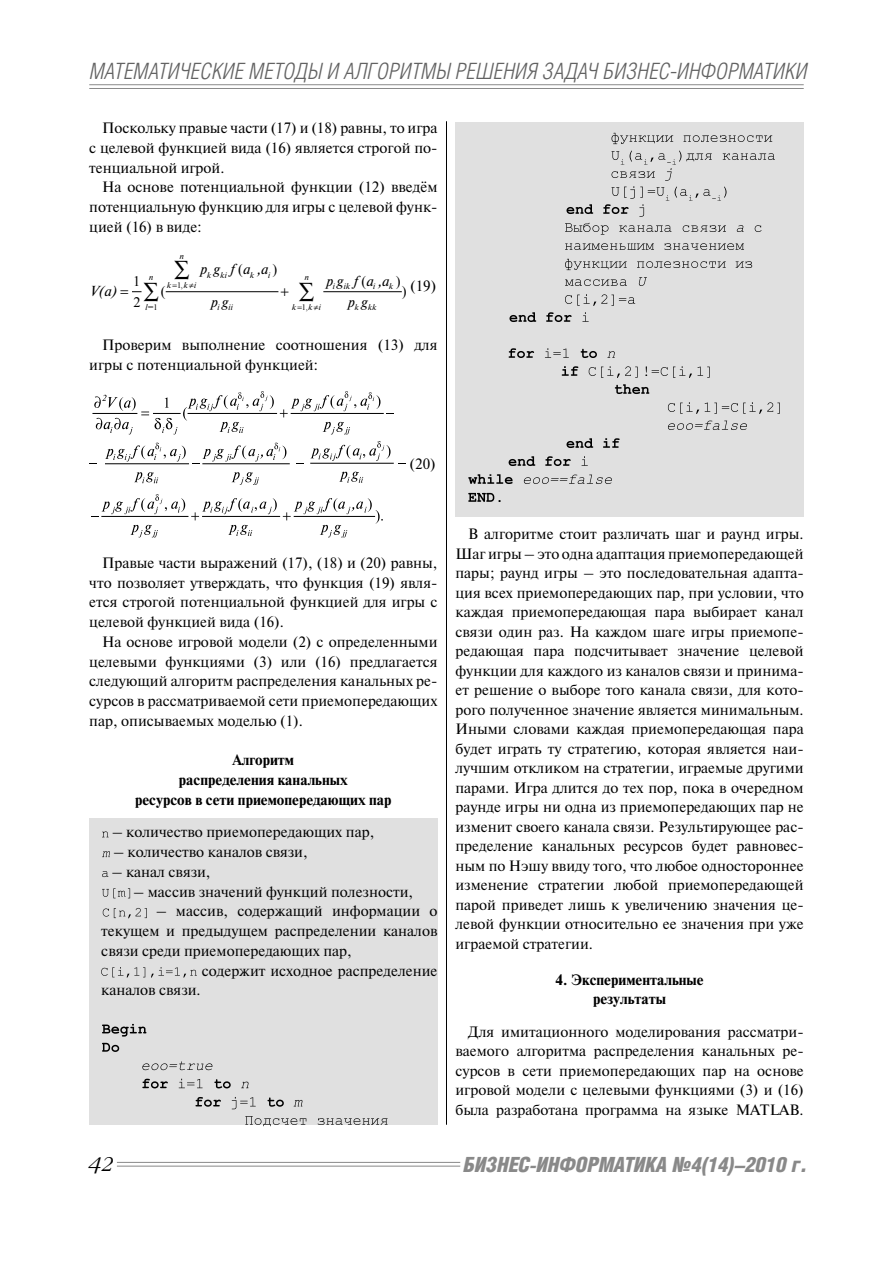
<style>
.page{position:relative;width:893px;height:1263px;background:#fff}
.page>*{position:absolute;margin:0;border:0;box-sizing:border-box;transform-origin:0 0}
.t1{font:italic 300 22.5px "Helios Cond";letter-spacing:.01em;color:#626262}
.t2{font:italic 900 21px "Helios Cond";letter-spacing:-.01em;color:#898989}
.t3{font:italic 300 19.5px "Garamond C";color:#000}
.t4{font:15px/19.5px "Newton C";color:#000;text-align:justify}
.t5{font:700 15px/19.8px "Newton C";color:#000;text-align:center}
.t6{font:italic 14.4px "Newton C";color:#000}
.t7{font:14.4px "Times New Roman";color:#000}
.t8{font:italic 8.4px "Newton C";letter-spacing:-.005em;color:#000}
.t9{font:8.4px "Times New Roman";color:#000}
.s1{font-family:"Times New Roman";font-style:normal}
.s2{font-family:"Newton C";font-style:italic}
</style>
<div class="page">
<hr style="left:89px;top:84px;width:715px;height:1px;background:#898989">
<hr style="left:89px;top:88px;width:715px;height:1px;background:#898989">
<hr style="left:117px;top:1162px;width:343px;height:1px;background:#898989">
<hr style="left:117px;top:1166px;width:343px;height:1px;background:#898989">
<hr style="left:446px;top:121px;width:1px;height:1004px;background:#000">
<div style="left:455px;top:123px;width:349px;height:394px;background:#e0e0e0"></div>
<div style="left:89px;top:818px;width:348px;height:307px;background:#e0e0e0"></div>
<hr style="left:166px;top:291px;width:112px;height:1px;background:#000">
<hr style="left:324px;top:291px;width:77px;height:1px;background:#000">
<hr style="left:93px;top:413px;width:44px;height:1px;background:#000">
<hr style="left:188px;top:413px;width:89px;height:1px;background:#000">
<hr style="left:291px;top:413px;width:92px;height:1px;background:#000">
<hr style="left:105px;top:463px;width:84px;height:1px;background:#000">
<hr style="left:203px;top:463px;width:86px;height:1px;background:#000">
<hr style="left:311px;top:463px;width:82px;height:1px;background:#000">
<hr style="left:102px;top:516px;width:86px;height:1px;background:#000">
<hr style="left:203px;top:516px;width:77px;height:1px;background:#000">
<svg style="left:134px;top:472px;width:24px;height:11px"></svg>
<svg style="left:231px;top:472px;width:28px;height:13px"></svg>
<svg style="left:339px;top:472px;width:24px;height:11px"></svg>
<svg style="left:130px;top:525px;width:28px;height:13px"></svg>
<svg style="left:105px;top:443px;width:81px;height:19px"></svg>
<svg style="left:310px;top:441px;width:80px;height:20px"></svg>
<svg style="left:280px;top:391px;width:100px;height:44px"></svg>
<svg style="left:192px;top:443px;width:94px;height:21px"></svg>
<svg style="left:94px;top:391px;width:180px;height:44px"></svg>
<svg style="left:91px;top:494px;width:94px;height:23px"></svg>
<svg style="left:191px;top:498px;width:86px;height:38px"></svg>
<svg style="left:283px;top:498px;width:100px;height:40px"></svg>
<svg style="left:102px;top:831px;width:7px;height:6px"></svg>
<svg style="left:102px;top:851px;width:8px;height:6px"></svg>
<svg style="left:102px;top:871px;width:6px;height:6px"></svg>
<svg style="left:102px;top:888px;width:28px;height:10px"></svg>
<svg style="left:103px;top:908px;width:44px;height:10px"></svg>
<svg style="left:101px;top:967px;width:96px;height:11px"></svg>
<svg style="left:102px;top:1024px;width:44px;height:13px"></svg>
<svg style="left:102px;top:1043px;width:17px;height:9px"></svg>
<svg style="left:142px;top:1061px;width:70px;height:9px"></svg>
<svg style="left:142px;top:1079px;width:106px;height:9px"></svg>
<svg style="left:195px;top:1097px;width:107px;height:12px"></svg>
<svg style="left:245px;top:1116px;width:143px;height:10px"></svg>
<svg style="left:611px;top:133px;width:161px;height:11px"></svg>
<svg style="left:566px;top:151px;width:209px;height:66px"></svg>
<svg style="left:565px;top:223px;width:196px;height:12px"></svg>
<svg style="left:565px;top:243px;width:179px;height:7px"></svg>
<svg style="left:565px;top:259px;width:187px;height:11px"></svg>
<svg style="left:565px;top:277px;width:82px;height:9px"></svg>
<svg style="left:565px;top:294px;width:70px;height:12px"></svg>
<svg style="left:509px;top:312px;width:80px;height:10px"></svg>
<svg style="left:509px;top:348px;width:106px;height:10px"></svg>
<svg style="left:562px;top:366px;width:148px;height:12px"></svg>
<svg style="left:615px;top:384px;width:34px;height:10px"></svg>
<svg style="left:668px;top:402px;width:112px;height:12px"></svg>
<svg style="left:668px;top:421px;width:79px;height:9px"></svg>
<svg style="left:566px;top:438px;width:54px;height:10px"></svg>
<svg style="left:509px;top:456px;width:79px;height:10px"></svg>
<svg style="left:468px;top:474px;width:144px;height:10px"></svg>
<svg style="left:468px;top:493px;width:33px;height:9px"></svg>
<svg style="left:132px;top:291px;width:10px;height:2px"></svg>
<h1 class="t1" style="left:90px;top:63px;width:719px">МАТЕМАТИЧЕСКИЕ МЕТОДЫ И АЛГОРИТМЫ РЕШЕНИЯ ЗАДАЧ БИЗНЕС-ИНФОРМАТИКИ</h1>
<p class="t4" style="left:89px;top:119px;width:350px;text-indent:13px">Поскольку правые части (17) и (18) равны, то игра с целевой функцией вида (16) является строгой по&shy;тенциальной игрой.</p>
<p class="t4" style="left:89px;top:179px;width:350px;text-indent:13px">На основе потенциальной функции (12) введём потенциальную функцию для игры с целевой функ&shy;цией (16) в виде:</p>
<p class="t6" style="left:90px;top:285px;width:28px">V(a)</p>
<p class="t8" style="left:180px;top:253px;width:6px">n</p>
<p class="t6" style="left:200px;top:264px;width:79px">pg f a,a<span class="s1">)</span></p>
<p class="t7" style="left:238px;top:261px;width:6px">(</p>
<p class="t8" style="left:207px;top:272px;width:21px">k ki</p>
<p class="t8" style="left:250px;top:272px;width:6px">k</p>
<p class="t8" style="left:268px;top:272px;width:4px">i</p>
<p class="t6" style="left:326px;top:275px;width:65px">pg f a,a</p>
<p class="t7" style="left:133px;top:273px;width:9px">1</p>
<p class="t7" style="left:362px;top:273px;width:6px">(</p>
<p class="t7" style="left:396px;top:273px;width:6px">)</p>
<p class="t7" style="left:161px;top:283px;width:6px">(</p>
<p class="t7" style="left:402px;top:283px;width:6px">)</p>
<p class="t7" style="left:133px;top:294px;width:9px">2</p>
<p class="t8" style="left:149px;top:274px;width:6px">n</p>
<p class="t8" style="left:304px;top:274px;width:6px">n</p>
<p class="t8" style="left:167px;top:282px;width:6px">k</p>
<p class="t8" style="left:332px;top:283px;width:19px">i ik</p>
<p class="t8" style="left:373px;top:283px;width:4px">i</p>
<p class="t8" style="left:389px;top:283px;width:6px">k</p>
<p class="t8" style="left:292px;top:304px;width:6px">k</p>
<p class="t4" style="left:410px;top:277px;width:28px">(19)</p>
<p class="t9" style="left:177px;top:281px;width:21px">1,<span class="s2">k i</span></p>
<p class="t6" style="left:211px;top:296px;width:18px">p g</p>
<p class="t6" style="left:348px;top:296px;width:21px">p g</p>
<p class="t8" style="left:145px;top:304px;width:14px">l=<span class="s1">1</span></p>
<p class="t9" style="left:302px;top:302px;width:21px">1,<span class="s2">k i</span></p>
<p class="t8" style="left:217px;top:304px;width:17px">i ii</p>
<p class="t8" style="left:354px;top:304px;width:23px">k kk</p>
<p class="t4" style="left:89px;top:337px;width:350px;text-indent:13px">Проверим выполнение соотношения (13) для игры с потенциальной функцией:</p>
<p class="t4" style="left:410px;top:455px;width:28px">(20)</p>
<p class="t4" style="left:89px;top:554px;width:350px;text-indent:13px">Правые части выражений (17), (18) и (20) равны, что позволяет утверждать, что функция (19) явля&shy;ется строгой потенциальной функцией для игры с целевой функцией вида (16).</p>
<p class="t4" style="left:89px;top:633px;width:350px;text-indent:13px">На основе игровой модели (2) с определенными целевыми функциями (3) или (16) предлагается следующий алгоритм распределения канальных ре&shy;сурсов в рассматриваемой сети приемопередающих пар, описываемых моделью (1).</p>
<p class="t5" style="left:135px;top:751px;width:258px">Алгоритм<br>распределения канальных<br>ресурсов в сети приемопередающих пар</p>
<p class="t4" style="left:112px;top:824px;width:264px">– количество приемопередающих пар,</p>
<p class="t4" style="left:113px;top:843px;width:196px">– количество каналов связи,</p>
<p class="t4" style="left:112px;top:863px;width:100px">– канал связи,</p>
<p class="t4" style="left:134px;top:883px;width:281px">– массив значений функций полезности,</p>
<p class="t4" style="left:156px;top:903px;width:283px">– массив, содержащий информации о</p>
<p class="t4" style="left:101px;top:922px;width:338px">текущем и предыдущем распределении каналов</p>
<p class="t4" style="left:101px;top:942px;width:252px">связи среди приемопередающих пар,</p>
<p class="t4" style="left:202px;top:962px;width:237px">содержит исходное распределение</p>
<p class="t4" style="left:101px;top:982px;width:101px">каналов связи.</p>
<p class="t4" style="left:455px;top:526px;width:350px;text-indent:13px">В алгоритме стоит различать шаг и раунд игры.<br>Шаг игры – это одна адаптация приемопередающей пары; раунд игры – это последовательная адапта&shy;ция всех приемопередающих пар, при условии, что каждая приемопередающая пара выбирает канал связи один раз. На каждом шаге игры приемопе&shy;редающая пара подсчитывает значение целевой функции для каждого из каналов связи и принима&shy;ет решение о выборе того канала связи, для кото&shy;рого полученное значение является минимальным.<br>Иными словами каждая приемопередающая пара будет играть ту стратегию, которая является наи&shy;лучшим откликом на стратегии, играемые другими парами. Игра длится до тех пор, пока в очередном раунде игры ни одна из приемопередающих пар не изменит своего канала связи. Результирующее рас&shy;пределение канальных ресурсов будет равновес&shy;ным по Нэшу ввиду того, что любое одностороннее изменение стратегии любой приемопередающей парой приведет лишь к увеличению значения це&shy;левой функции относительно ее значения при уже играемой стратегии.</p>
<p class="t5" style="left:555px;top:971px;width:150px">4. Экспериментальные результаты</p>
<p class="t4" style="left:455px;top:1023px;width:350px;text-indent:13px">Для имитационного моделирования рассматри&shy;ваемого алгоритма распределения канальных ре&shy;сурсов в сети приемопередающих пар на основе игровой модели с целевыми функциями (3) и (16) была разработана программа на языке MATLAB.</p>
<h3 class="t3" style="left:89px;top:1157px;width:27px">42</h3>
<h2 class="t2" style="left:463px;top:1157px;width:345px">БИЗНЕС-ИНФОРМАТИКА №4(14)–2010 г.</h2>
</div>
